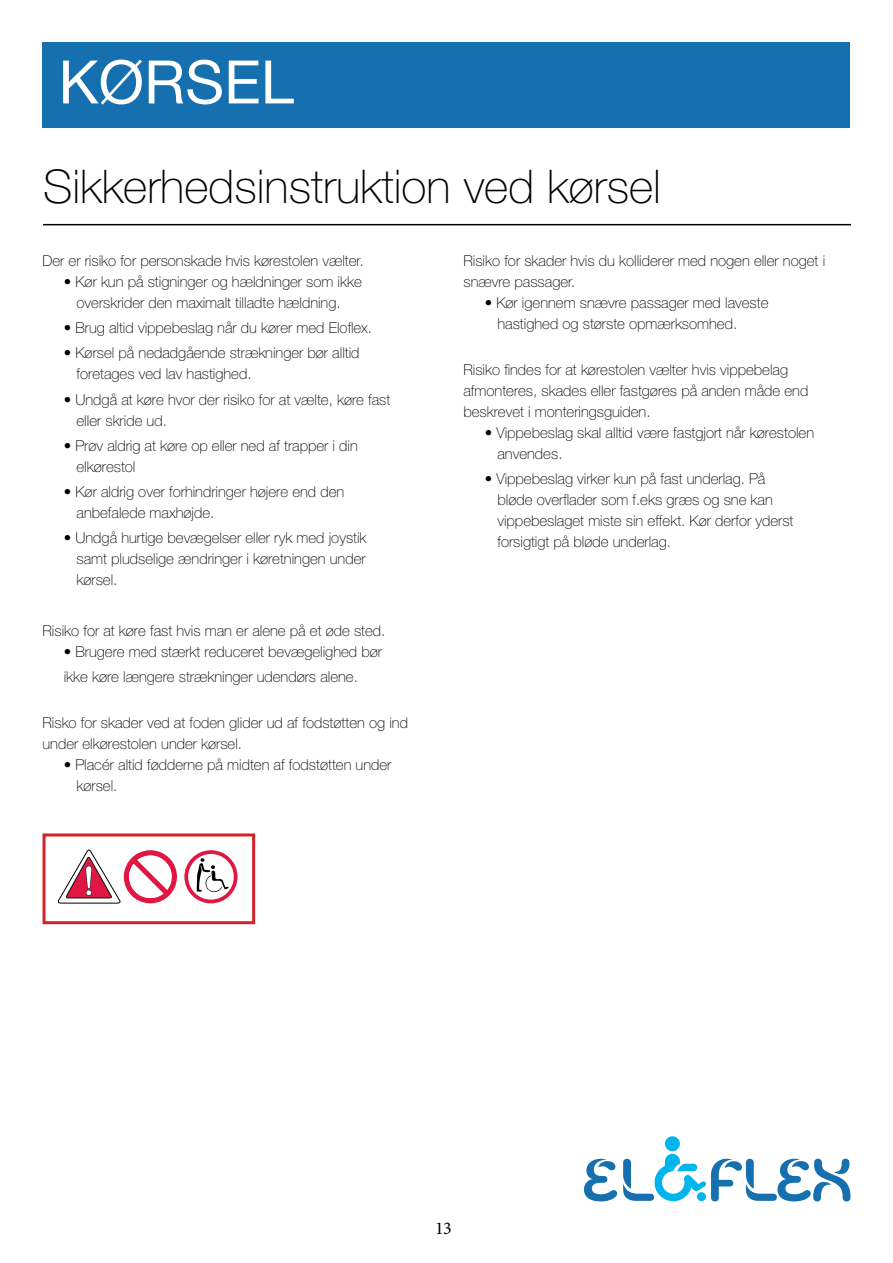
<style>
.page{position:relative;width:893px;height:1263px;background:#fff}
.page>*{position:absolute;margin:0;border:0;box-sizing:border-box;transform-origin:0 0}
.t1{font:60px "Helvetica Neue LT Pro";color:#fff}
.t2{font:100 46.5px "Helvetica Neue LT Pro";color:#000}
.t3{font:18px "Minion Pro";color:#000}
.t4{font:100 15px/21px "Helvetica Neue LT Pro";color:#000}
</style>
<div class="page">
<svg style="left:584px;top:1159px;width:33px;height:42px"></svg>
<div style="left:665px;top:1136px;width:15px;height:15px;background:#00b5ed;border-radius:50%"></div>
<svg style="left:623px;top:1154px;width:227px;height:47px"></svg>
<div style="left:43px;top:43px;width:807px;height:85px;background:#1670b0"></div>
<hr style="left:43px;top:224px;width:808px;height:1px;background:#000">
<div style="left:43px;top:833px;width:212px;height:91px;border:3px solid #d2232a"></div>
<svg style="left:58px;top:850px;width:119px;height:53px"></svg>
<svg style="left:184px;top:850px;width:54px;height:53px"></svg>
<h1 class="t1" style="left:58px;top:46px;width:237px">KØRSEL</h1>
<h2 class="t2" style="left:43px;top:160px;width:619px">Sikkerhedsinstruktion ved kørsel</h2>
<p class="t4" style="left:43px;top:250px;width:323px">Der er risiko for personskade hvis kørestolen vælter.</p>
<p class="t4" style="left:64px;top:271px;width:300px;text-align:center">• Kør kun på stigninger og hældninger som ikke overskrider den maximalt tilladte hældning.</p>
<p class="t4" style="left:64px;top:317px;width:310px">• Brug altid vippebeslag når du kører med Eloflex.</p>
<p class="t4" style="left:77px;top:342px;width:285px;text-indent:-13px">• Kørsel på nedadgående strækninger bør alltid foretages ved lav hastighed.</p>
<p class="t4" style="left:77px;top:389px;width:315px;text-indent:-13px">• Undgå at køre hvor der risiko for at vælte, køre fast eller skride ud.</p>
<p class="t4" style="left:77px;top:435px;width:283px;text-indent:-13px">• Prøv aldrig at køre op eller ned af trapper i din elkørestol</p>
<p class="t4" style="left:77px;top:481px;width:269px;text-indent:-13px">• Kør aldrig over forhindringer højere end den anbefalede maxhøjde.</p>
<p class="t4" style="left:77px;top:527px;width:292px;text-align:justify;text-indent:-13px">• Undgå hurtige bevægelser eller ryk med joystik samt pludselige ændringer i køretningen under kørsel.</p>
<p class="t4" style="left:43px;top:620px;width:344px">Risiko for at køre fast hvis man er alene på et øde sted.</p>
<p class="t4" style="left:64px;top:639px;width:320px;line-height:25.2px">• Brugere med stærkt reduceret bevægelighed bør ikke køre længere strækninger udendørs alene.</p>
<p class="t4" style="left:43px;top:712px;width:367px">Risko for skader ved at foden glider ud af fodstøtten og ind under elkørestolen under kørsel.</p>
<p class="t4" style="left:77px;top:754px;width:316px;text-indent:-13px">• Placér altid fødderne på midten af fodstøtten under kørsel.</p>
<p class="t4" style="left:463px;top:250px;width:363px">Risiko for skader hvis du kolliderer med nogen eller noget i snævre passager.</p>
<p class="t4" style="left:497px;top:292px;width:272px;text-indent:-13px">• Kør igennem snævre passager med laveste hastighed og største opmærksomhed.</p>
<p class="t4" style="left:463px;top:359px;width:346px">Risiko findes for at kørestolen vælter hvis vippebelag afmonteres, skades eller fastgøres på anden måde end beskrevet i monteringsguiden.</p>
<p class="t4" style="left:497px;top:422px;width:318px;text-indent:-13px">• Vippebeslag skal alltid være fastgjort når kørestolen anvendes.</p>
<p class="t4" style="left:497px;top:468px;width:298px;text-indent:-13px">• Vippebeslag virker kun på fast underlag. På bløde overflader som f.eks græs og sne kan vippebeslaget miste sin effekt. Kør derfor yderst forsigtigt på bløde underlag.</p>
<p class="t3" style="left:435px;top:1217px;width:18px">13</p>
</div>
